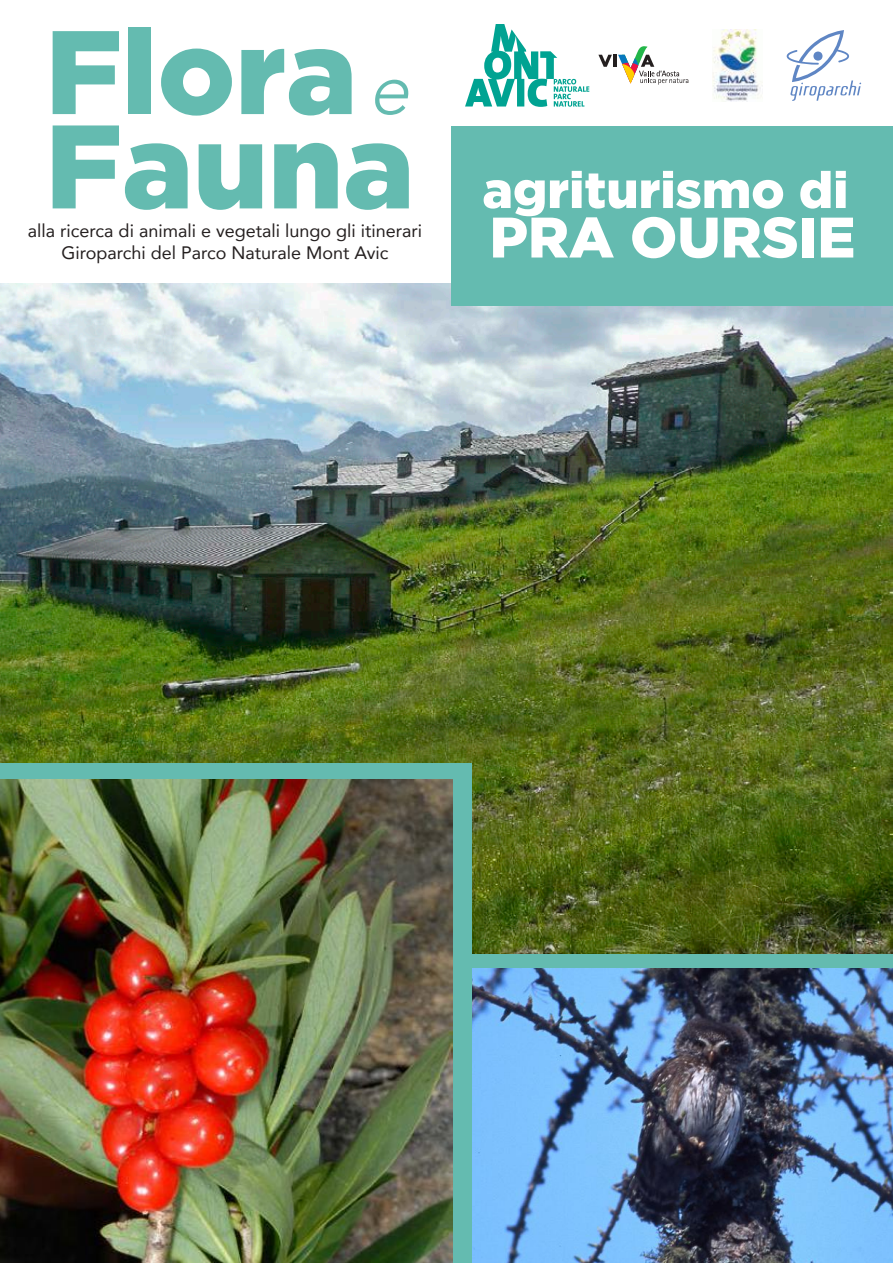
<style>
.page{position:relative;width:893px;height:1263px;background:#fff}
.page>*{position:absolute;margin:0;border:0;box-sizing:border-box;transform-origin:0 0}
.t1{font:900 118.5px/94.3px "Gotham";color:#64bbb0}
.t2{font:900 57px "Gotham";color:#fff}
.t3{font:900 50.85px "Gotham";color:#fff}
.t4{font:18px/21.6px "Avenir";color:#241f1f;text-align:center}
.s1{font-family:"Avenir";font-weight:300;font-style:italic;font-size:72.6px}
</style>
<div class="page">
<img style="left:0;top:284px;width:893px;height:669px">
<img style="left:471px;top:968px;width:422px;height:295px">
<img style="left:712px;top:29px;width:50px;height:73px">
<svg style="left:787px;top:30px;width:74px;height:71px"></svg>
<svg style="left:598px;top:55px;width:14px;height:12px"></svg>
<hr style="left:613px;top:55px;width:4px;height:12px;background:#241f1f">
<svg style="left:618px;top:46px;width:70px;height:39px"></svg>
<div style="left:0;top:763px;width:471px;height:500px;background:#64bbb0"></div>
<img style="left:0;top:780px;width:452px;height:483px">
<div style="left:452px;top:126px;width:441px;height:180px;background:#64bbb0"></div>
<svg style="left:465px;top:24px;width:124px;height:83px"></svg>
<h1 class="t1" style="left:45px;top:22px;width:370px">Flora <span class="s1">e<br></span>Fauna</h1>
<p class="t4" style="left:28px;top:220px;width:396px">alla ricerca di animali e vegetali lungo gli itinerari<br>Giroparchi del Parco Naturale Mont Avic</p>
<h3 class="t3" style="left:482px;top:161px;width:367px">agriturismo di</h3>
<h2 class="t2" style="left:490px;top:204px;width:367px">PRA OURSIE</h2>
</div>
